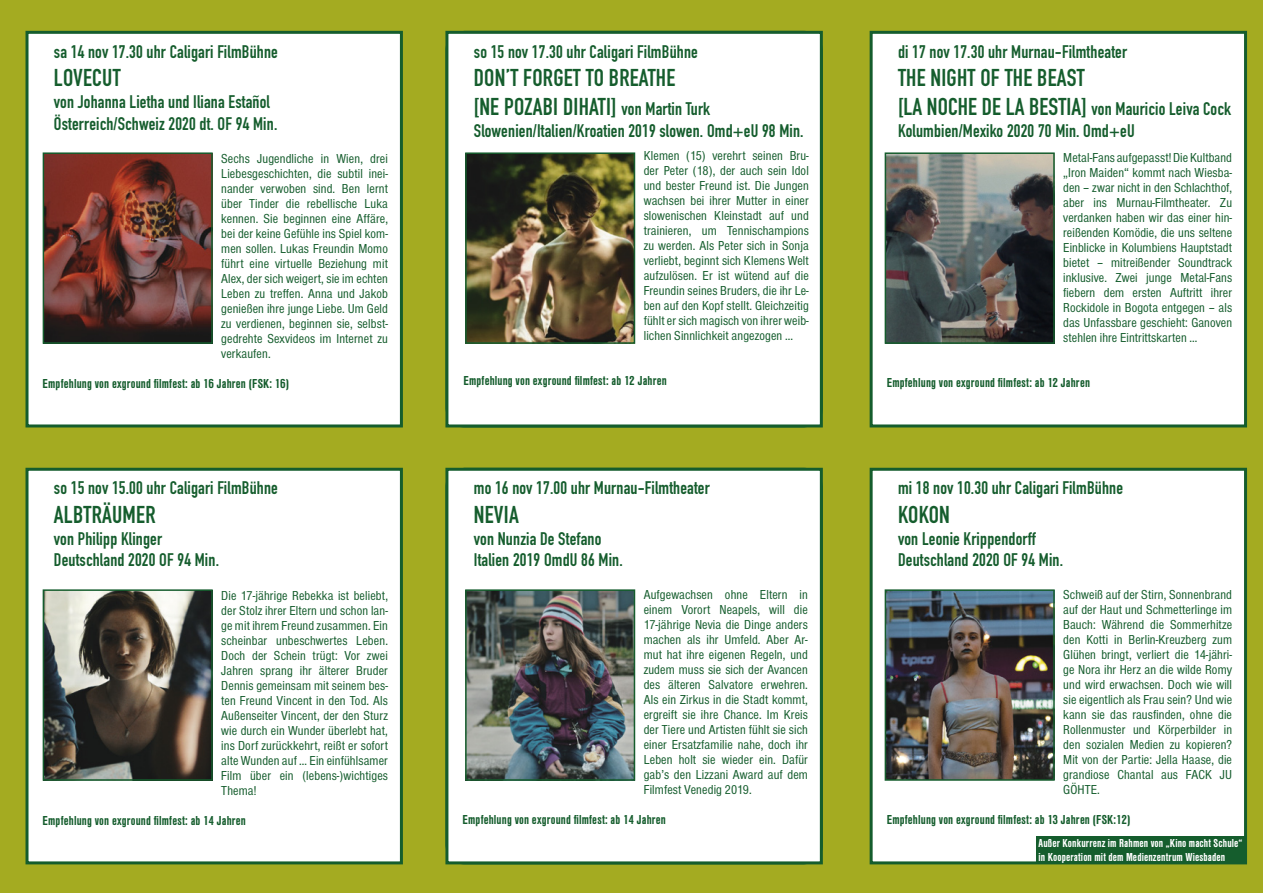
<style>
.page{position:relative;width:1263px;height:893px;background:#a4ab21}
.page>*{position:absolute;margin:0;border:0;box-sizing:border-box;transform-origin:0 0}
.t1{font:24px/28.8px "DIN Engschrift";letter-spacing:.01em;color:#155d2d}
.t2{font:18px/21.6px "DIN Engschrift";letter-spacing:.01em;color:#155d2d}
.t3{font:condensed 13.5px/15px "Sans";letter-spacing:.01em;color:#155d2d;text-align:justify}
.t4{font:700 condensed 13.5px "Sans";letter-spacing:.01em;color:#155d2d}
.t5{font:700 condensed 12px/13.5px "Sans";letter-spacing:.01em;color:#fff}
.s1{font-size:18px}
.s2{font-size:24px}
</style>
<div class="page">
<div style="left:26px;top:31px;width:377px;height:396px;background:#fff;border:3px solid #155d2d"></div>
<div style="left:26px;top:468px;width:377px;height:396px;background:#fff;border:3px solid #155d2d"></div>
<div style="left:445px;top:31px;width:378px;height:396px;background:#fff;border:3px solid #155d2d"></div>
<div style="left:445px;top:468px;width:378px;height:396px;background:#fff;border:3px solid #155d2d"></div>
<div style="left:870px;top:31px;width:377px;height:396px;background:#fff;border:3px solid #155d2d"></div>
<div style="left:870px;top:468px;width:377px;height:396px;background:#fff;border:3px solid #155d2d"></div>
<img style="left:46px;top:155px;width:164px;height:186px">
<div style="left:43px;top:152px;width:170px;height:192px;border:2px solid #155d2d"></div>
<img style="left:46px;top:592px;width:164px;height:186px">
<div style="left:43px;top:589px;width:170px;height:192px;border:2px solid #155d2d"></div>
<img style="left:468px;top:155px;width:164px;height:186px">
<div style="left:465px;top:152px;width:170px;height:192px;border:2px solid #155d2d"></div>
<img style="left:468px;top:592px;width:164px;height:186px">
<div style="left:465px;top:589px;width:170px;height:192px;border:2px solid #155d2d"></div>
<img style="left:888px;top:155px;width:164px;height:186px">
<div style="left:885px;top:152px;width:170px;height:192px;border:2px solid #155d2d"></div>
<img style="left:888px;top:592px;width:164px;height:186px">
<div style="left:885px;top:589px;width:170px;height:192px;border:2px solid #155d2d"></div>
<div style="left:1036px;top:836px;width:209px;height:27px;background:#155d2d"></div>
<h2 class="t2" style="left:54px;top:41px;width:225px">sa 14 nov 17.30 uhr Caligari FilmBühne</h2>
<h1 class="t1" style="left:54px;top:64px;width:68px">LOVECUT</h1>
<h2 class="t2" style="left:54px;top:91px;width:225px">von Johanna Lietha und Iliana Estañol<br>Österreich/Schweiz 2020 dt. OF 94 Min.</h2>
<p class="t3" style="left:221px;top:151px;width:168px">Sechs Jugendliche in Wien, drei Liebesgeschichten, die subtil inei&shy;nander verwoben sind. Ben lernt über Tinder die rebellische Luka kennen. Sie beginnen eine Affäre, bei der keine Gefühle ins Spiel kom&shy;men sollen. Lukas Freundin Momo führt eine virtuelle Beziehung mit Alex, der sich weigert, sie im echten Leben zu treffen. Anna und Jakob genießen ihre junge Liebe. Um Geld zu verdienen, beginnen sie, selbst&shy;gedrehte Sexvideos im Internet zu verkaufen.</p>
<p class="t4" style="left:43px;top:376px;width:248px">Empfehlung von exground filmfest: ab 16 Jahren (FSK: 16)</p>
<h2 class="t2" style="left:54px;top:477px;width:225px">so 15 nov 15.00 uhr Caligari FilmBühne</h2>
<h1 class="t1" style="left:54px;top:501px;width:103px">ALBTRÄUMER</h1>
<h2 class="t2" style="left:54px;top:528px;width:167px">von Philipp Klinger<br>Deutschland 2020 OF 94 Min.</h2>
<p class="t3" style="left:221px;top:588px;width:168px">Die 17-jährige Rebekka ist beliebt, der Stolz ihrer Eltern und schon lan&shy;ge mit ihrem Freund zusammen. Ein scheinbar unbeschwertes Leben.<br>Doch der Schein trügt: Vor zwei Jahren sprang ihr älterer Bruder Dennis gemeinsam mit seinem bes&shy;ten Freund Vincent in den Tod. Als Außenseiter Vincent, der den Sturz wie durch ein Wunder überlebt hat, ins Dorf zurückkehrt, reißt er sofort alte Wunden auf … Ein einfühlsamer Film über ein (lebens-)wichtiges Thema!</p>
<p class="t4" style="left:43px;top:813px;width:205px">Empfehlung von exground filmfest: ab 14 Jahren</p>
<h2 class="t2" style="left:474px;top:41px;width:225px">so 15 nov 17.30 uhr Caligari FilmBühne</h2>
<h1 class="t1" style="left:474px;top:64px;width:238px">DON’T FORGET TO BREATHE<br>[NE POZABI DIHATI] <span class="s1">von Martin Turk</span></h1>
<h2 class="t2" style="left:474px;top:120px;width:331px">Slowenien/Italien/Kroatien 2019 slowen. Omd+eU 98 Min.</h2>
<p class="t3" style="left:644px;top:148px;width:167px">Klemen (15) verehrt seinen Bru&shy;der Peter (18), der auch sein Idol und bester Freund ist. Die Jungen wachsen bei ihrer Mutter in einer slowenischen Kleinstadt auf und trainieren, um Tennischampions zu werden. Als Peter sich in Sonja verliebt, beginnt sich Klemens Welt aufzulösen. Er ist wütend auf die Freundin seines Bruders, die ihr Le&shy;ben auf den Kopf stellt. Gleichzeitig fühlt er sich magisch von ihrer weib&shy;lichen Sinnlichkeit angezogen ...</p>
<p class="t4" style="left:463px;top:373px;width:205px">Empfehlung von exground filmfest: ab 12 Jahren</p>
<h2 class="t2" style="left:474px;top:477px;width:237px">mo 16 nov 17.00 uhr Murnau-Filmtheater</h2>
<h1 class="t1" style="left:474px;top:501px;width:46px">NEVIA</h1>
<h2 class="t2" style="left:474px;top:528px;width:150px">von Nunzia De Stefano<br>Italien 2019 OmdU 86 Min.</h2>
<p class="t3" style="left:644px;top:588px;width:166px">Aufgewachsen ohne Eltern in einem Vorort Neapels, will die 17-jährige Nevia die Dinge anders machen als ihr Umfeld. Aber Ar&shy;mut hat ihre eigenen Regeln, und zudem muss sie sich der Avancen des älteren Salvatore erwehren.<br>Als ein Zirkus in die Stadt kommt, ergreift sie ihre Chance. Im Kreis der Tiere und Artisten fühlt sie sich einer Ersatzfamilie nahe, doch ihr Leben holt sie wieder ein. Dafür gab’s den Lizzani Award auf dem Filmfest Venedig 2019.</p>
<p class="t4" style="left:463px;top:813px;width:205px">Empfehlung von exground filmfest: ab 14 Jahren</p>
<h2 class="t2" style="left:898px;top:41px;width:230px">di 17 nov 17.30 uhr Murnau-Filmtheater</h2>
<h1 class="t1" style="left:898px;top:64px;width:188px">THE NIGHT OF THE BEAST</h1>
<h2 class="t2" style="left:898px;top:98px;width:335px"><span class="s2">[LA NOCHE DE LA BESTIA]</span> von Mauricio Leiva Cock<br>Kolumbien/Mexiko 2020 70 Min. Omd+eU</h2>
<p class="t3" style="left:1063px;top:151px;width:170px">Metal-Fans aufgepasst! Die Kultband „Iron Maiden“ kommt nach Wiesba&shy;den – zwar nicht in den Schlachthof, aber ins Murnau-Filmtheater. Zu verdanken haben wir das einer hin&shy;reißenden Komödie, die uns seltene Einblicke in Kolumbiens Hauptstadt bietet – mitreißender Soundtrack inklusive. Zwei junge Metal-Fans fiebern dem ersten Auftritt ihrer Rockidole in Bogota entgegen – als das Unfassbare geschieht: Ganoven stehlen ihre Eintrittskarten …</p>
<p class="t4" style="left:887px;top:376px;width:205px">Empfehlung von exground filmfest: ab 12 Jahren</p>
<h2 class="t2" style="left:898px;top:477px;width:227px">mi 18 nov 10.30 uhr Caligari FilmBühne</h2>
<h1 class="t1" style="left:898px;top:501px;width:53px">KOKON</h1>
<h2 class="t2" style="left:898px;top:528px;width:167px">von Leonie Krippendorff<br>Deutschland 2020 OF 94 Min.</h2>
<p class="t3" style="left:1063px;top:588px;width:170px">Schweiß auf der Stirn, Sonnenbrand auf der Haut und Schmetterlinge im Bauch: Während die Sommerhitze den Kotti in Berlin-Kreuzberg zum Glühen bringt, verliert die 14-jähri&shy;ge Nora ihr Herz an die wilde Romy und wird erwachsen. Doch wie will sie eigentlich als Frau sein? Und wie kann sie das rausfinden, ohne die Rollenmuster und Körperbilder in den sozialen Medien zu kopieren?<br>Mit von der Partie: Jella Haase, die grandiose Chantal aus FACK JU GÖHTE.</p>
<p class="t4" style="left:887px;top:812px;width:245px">Empfehlung von exground filmfest: ab 13 Jahren (FSK:12)</p>
<p class="t5" style="left:1038px;top:837px;width:206px">Außer Konkurrenz im Rahmen von „Kino macht Schule“ in Kooperation mit dem Medienzentrum Wiesbaden</p>
</div>
